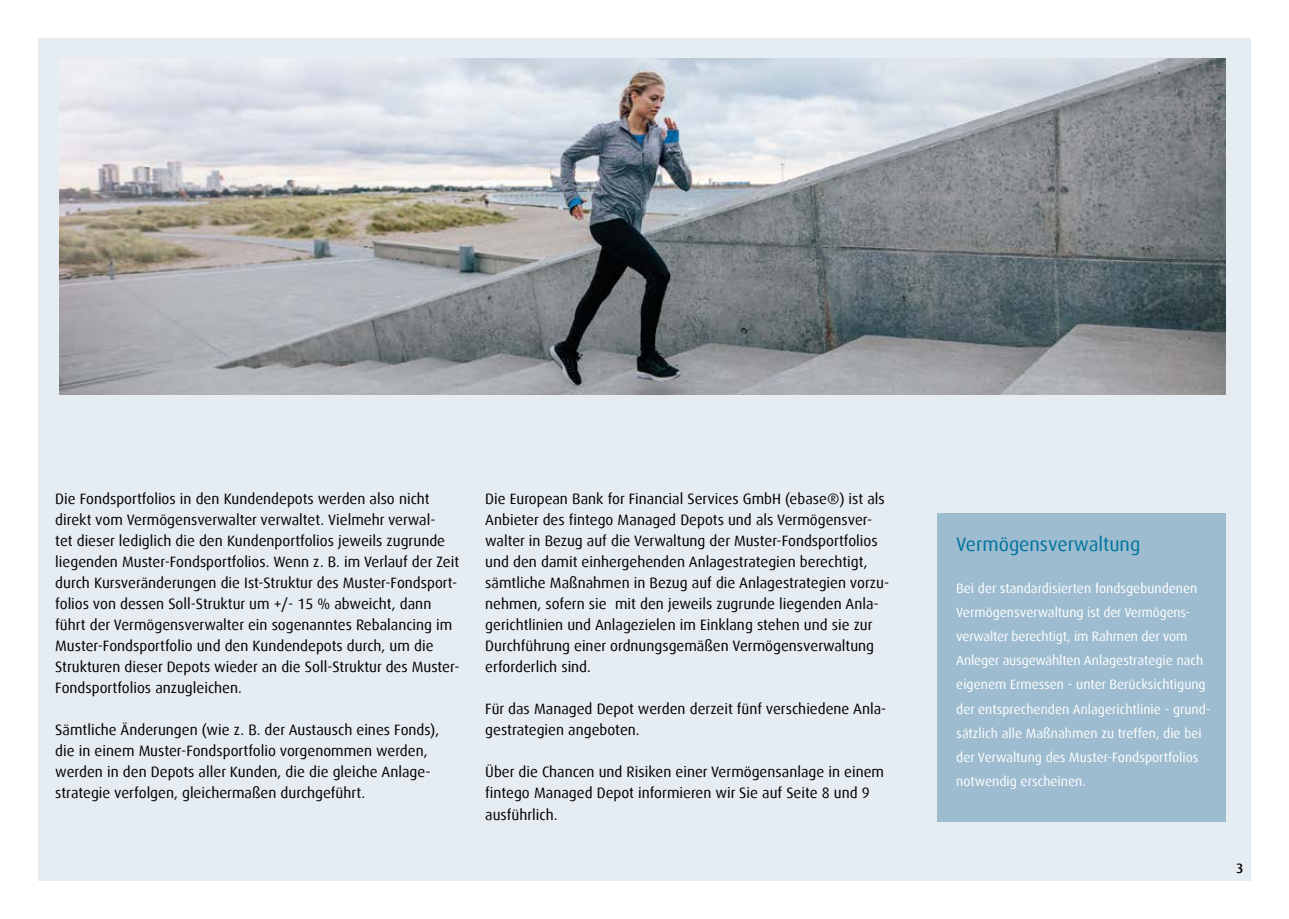
<style>
.page{position:relative;width:1289px;height:919px;background:#fff}
.page>*{position:absolute;margin:0;border:0;box-sizing:border-box;transform-origin:0 0}
.t1{font:19.5px "Dax";color:#00749d}
.t2{font:15px/21px "Dax";color:#000}
.t3{font:13.5px/24px "Dax";color:#fff}
.t4{font:500 13.5px "Dax";color:#000}
</style>
<div class="page">
<div style="left:38px;top:38px;width:1212px;height:842px;background:#e5ecf2"></div>
<div style="left:937px;top:512px;width:289px;height:309px;background:#9dbcd0"></div>
<img style="left:60px;top:59px;width:1165px;height:335px">
<p class="t2" style="left:55px;top:488px;width:406px">Die Fondsportfolios in den Kundendepots werden also nicht direkt vom Vermögensverwalter verwaltet. Vielmehr verwal-<br>tet dieser lediglich die den Kundenportfolios jeweils zugrunde liegenden Muster-Fondsportfolios. Wenn z. B. im Verlauf der Zeit durch Kursveränderungen die Ist-Struktur des Muster-Fondsport&shy;folios von dessen Soll-Struktur um +/- 15 % abweicht, dann führt der Vermögensverwalter ein sogenanntes Rebalancing im Muster-Fondsportfolio und den Kundendepots durch, um die Strukturen dieser Depots wieder an die Soll-Struktur des Muster-Fondsportfolios anzugleichen.</p>
<p class="t2" style="left:55px;top:719px;width:385px">Sämtliche Änderungen (wie z. B. der Austausch eines Fonds), die in einem Muster-Fondsportfolio vorgenommen werden, werden in den Depots aller Kunden, die die gleiche Anlage&shy;strategie verfolgen, gleichermaßen durchgeführt.</p>
<p class="t2" style="left:485px;top:488px;width:405px">Die European Bank for Financial Services GmbH (ebase®) ist als Anbieter des fintego Managed Depots und als Vermögensver&shy;walter in Bezug auf die Verwaltung der Muster-Fondsportfolios und den damit einhergehenden Anlagestrategien berechtigt, sämtliche Maßnahmen in Bezug auf die Anlagestrategien vorzu&shy;nehmen, sofern sie mit den jeweils zugrunde liegenden Anla&shy;gerichtlinien und Anlagezielen im Einklang stehen und sie zur Durchführung einer ordnungsgemäßen Vermögensverwaltung erforderlich sind.</p>
<p class="t2" style="left:485px;top:698px;width:402px">Für das Managed Depot werden derzeit fünf verschiedene Anla&shy;gestrategien angeboten.</p>
<p class="t2" style="left:485px;top:761px;width:400px">Über die Chancen und Risiken einer Vermögensanlage in einem fintego Managed Depot informieren wir Sie auf Seite 8 und 9 ausführlich.</p>
<h1 class="t1" style="left:956px;top:533px;width:185px">Vermögensverwaltung</h1>
<p class="t3" style="left:956px;top:577px;width:256px">Bei der standardisierten fondsgebundenen Vermögensverwaltung ist der Vermögens&shy;verwalter berechtigt, im Rahmen der vom Anleger ausgewählten Anlagestrategie nach eigenem Ermessen - unter Berücksichtigung der entsprechenden Anlagerichtlinie - grund&shy;sätzlich alle Maßnahmen zu treffen, die bei der Verwaltung des Muster-Fondsportfolios notwendig erscheinen.</p>
<p class="t4" style="left:1235px;top:860px;width:9px">3</p>
</div>
